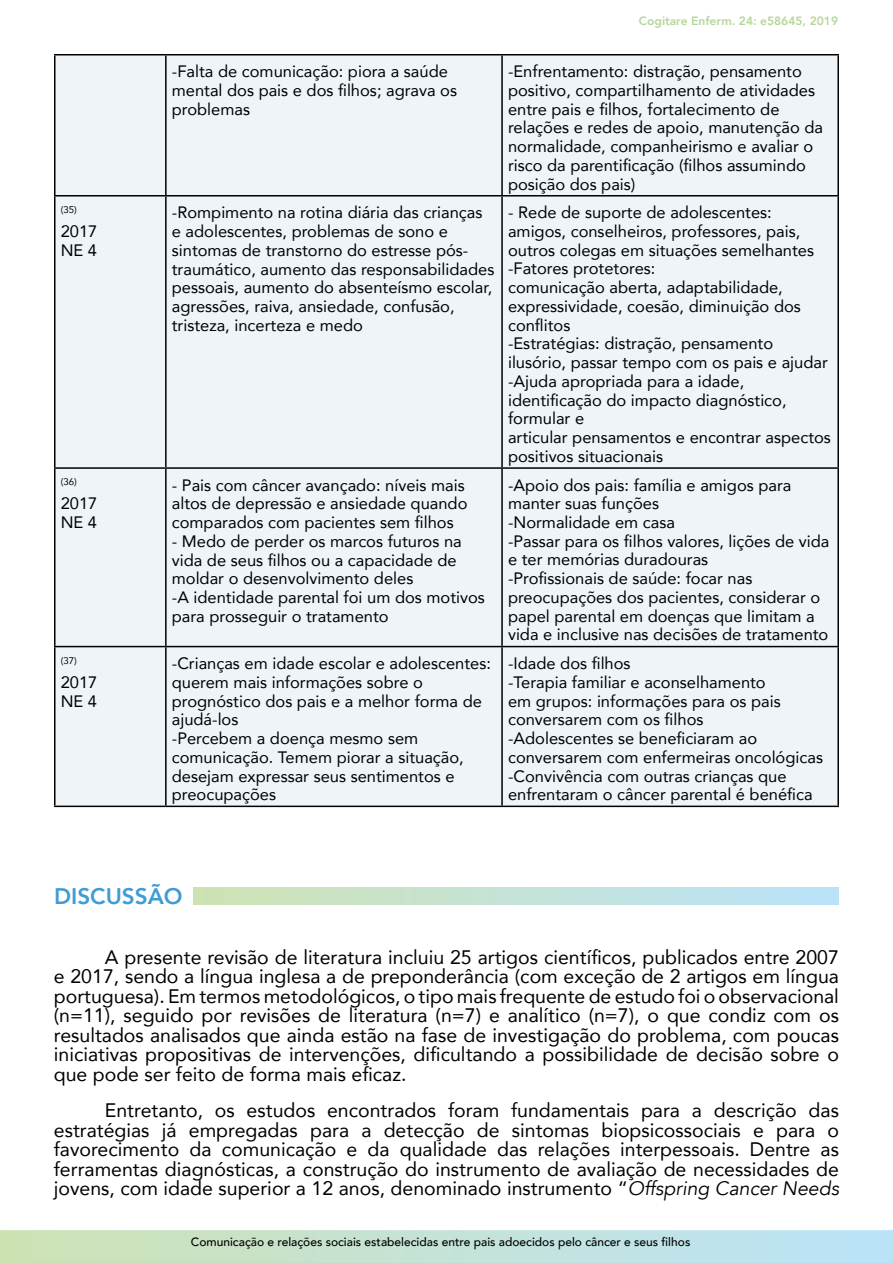
<style>
.page{position:relative;width:893px;height:1263px;background:#fff}
.page>*{position:absolute;margin:0;border:0;box-sizing:border-box;transform-origin:0 0}
.t1{font:800 22.5px "Avenir";color:#409cd4}
.t2{font:19.5px/19.5px "Avenir";color:#000;text-align:justify}
.t3{font:16.5px/18.8px "Avenir";color:#000}
.t4{font:500 12px "Avenir";color:#000}
.t5{font:800 12px "Avenir";color:#b7d69b}
.t6{font:9.6px "Avenir";color:#000}
.s1{font-style:italic}
</style>
<div class="page">
<svg style="left:0;top:1230px;width:893px;height:33px;background:#c4e2d6"></svg>
<div style="left:56px;top:56px;width:781px;height:750px;background:#eff4f9"></div>
<hr style="left:54px;top:54px;width:112px;height:2px;background:#000">
<hr style="left:54px;top:56px;width:2px;height:139px;background:#000">
<hr style="left:166px;top:54px;width:336px;height:2px;background:#000">
<hr style="left:165px;top:56px;width:2px;height:139px;background:#000">
<hr style="left:502px;top:54px;width:337px;height:2px;background:#000">
<hr style="left:501px;top:56px;width:2px;height:139px;background:#000">
<hr style="left:837px;top:56px;width:2px;height:139px;background:#000">
<hr style="left:54px;top:195px;width:112px;height:2px;background:#000">
<hr style="left:54px;top:197px;width:2px;height:270px;background:#000">
<hr style="left:166px;top:195px;width:336px;height:2px;background:#000">
<hr style="left:165px;top:197px;width:2px;height:270px;background:#000">
<hr style="left:502px;top:195px;width:337px;height:2px;background:#000">
<hr style="left:501px;top:197px;width:2px;height:270px;background:#000">
<hr style="left:837px;top:197px;width:2px;height:270px;background:#000">
<hr style="left:54px;top:467px;width:112px;height:2px;background:#000">
<hr style="left:54px;top:469px;width:2px;height:177px;background:#000">
<hr style="left:166px;top:467px;width:336px;height:2px;background:#000">
<hr style="left:165px;top:469px;width:2px;height:177px;background:#000">
<hr style="left:502px;top:467px;width:337px;height:2px;background:#000">
<hr style="left:501px;top:469px;width:2px;height:177px;background:#000">
<hr style="left:837px;top:469px;width:2px;height:177px;background:#000">
<hr style="left:54px;top:646px;width:112px;height:1px;background:#000">
<hr style="left:54px;top:647px;width:2px;height:159px;background:#000">
<hr style="left:166px;top:646px;width:336px;height:1px;background:#000">
<hr style="left:165px;top:647px;width:2px;height:159px;background:#000">
<hr style="left:502px;top:646px;width:337px;height:1px;background:#000">
<hr style="left:501px;top:647px;width:2px;height:159px;background:#000">
<hr style="left:837px;top:647px;width:2px;height:159px;background:#000">
<hr style="left:54px;top:806px;width:112px;height:1px;background:#000">
<hr style="left:166px;top:806px;width:336px;height:1px;background:#000">
<hr style="left:502px;top:806px;width:337px;height:1px;background:#000">
<div style="left:193px;top:887px;width:646px;height:17px;background:linear-gradient(to right,#cee2b2,#bae3fb)"></div>
<p class="t5" style="left:639px;top:12px;width:201px">Cogitare Enferm. 24: e58645, 2019</p>
<p class="t3" style="left:172px;top:62px;width:287px">-Falta de comunicação: piora a saúde mental dos pais e dos filhos; agrava os problemas</p>
<p class="t3" style="left:508px;top:62px;width:316px">-Enfrentamento: distração, pensamento positivo, compartilhamento de atividades entre pais e filhos, fortalecimento de relações e redes de apoio, manutenção da normalidade, companheirismo e avaliar o risco da parentificação (filhos assumindo posição dos pais)</p>
<p class="t6" style="left:61px;top:202px;width:18px">(35)</p>
<p class="t3" style="left:61px;top:221px;width:38px">2017<br>NE 4</p>
<p class="t3" style="left:172px;top:203px;width:324px">-Rompimento na rotina diária das crianças e adolescentes, problemas de sono e sintomas de transtorno do estresse pós&shy;traumático, aumento das responsabilidades pessoais, aumento do absenteísmo escolar, agressões, raiva, ansiedade, confusão, tristeza, incerteza e medo</p>
<p class="t3" style="left:508px;top:203px;width:324px">- Rede de suporte de adolescentes: amigos, conselheiros, professores, pais, outros colegas em situações semelhantes -Fatores protetores:<br>comunicação aberta, adaptabilidade, expressividade, coesão, diminuição dos conflitos<br>-Estratégias: distração, pensamento ilusório, passar tempo com os pais e ajudar -Ajuda apropriada para a idade, identificação do impacto diagnóstico, formular e<br>articular pensamentos e encontrar aspectos positivos situacionais</p>
<p class="t6" style="left:61px;top:474px;width:18px">(36)</p>
<p class="t3" style="left:61px;top:494px;width:38px">2017<br>NE 4</p>
<p class="t3" style="left:172px;top:475px;width:297px">- Pais com câncer avançado: níveis mais altos de depressão e ansiedade quando comparados com pacientes sem filhos</p>
<p class="t3" style="left:172px;top:531px;width:315px">- Medo de perder os marcos futuros na vida de seus filhos ou a capacidade de moldar o desenvolvimento deles<br>-A identidade parental foi um dos motivos para prosseguir o tratamento</p>
<p class="t3" style="left:508px;top:475px;width:323px">-Apoio dos pais: família e amigos para manter suas funções<br>-Normalidade em casa<br>-Passar para os filhos valores, lições de vida e ter memórias duradouras<br>-Profissionais de saúde: focar nas preocupações dos pacientes, considerar o papel parental em doenças que limitam a vida e inclusive nas decisões de tratamento</p>
<p class="t6" style="left:61px;top:652px;width:18px">(37)</p>
<p class="t3" style="left:61px;top:672px;width:38px">2017<br>NE 4</p>
<p class="t3" style="left:172px;top:653px;width:321px">-Crianças em idade escolar e adolescentes: querem mais informações sobre o prognóstico dos pais e a melhor forma de ajudá-los<br>-Percebem a doença mesmo sem comunicação. Temem piorar a situação, desejam expressar seus sentimentos e preocupações</p>
<p class="t3" style="left:508px;top:653px;width:316px">-Idade dos filhos<br>-Terapia familiar e aconselhamento<br>em grupos: informações para os pais conversarem com os filhos<br>-Adolescentes se beneficiaram ao conversarem com enfermeiras oncológicas -Convivência com outras crianças que enfrentaram o câncer parental é benéfica</p>
<h1 class="t1" style="left:54px;top:878px;width:130px">DISCUSSÃO</h1>
<p class="t2" style="left:54px;top:946px;width:787px;text-indent:51px">A presente revisão de literatura incluiu 25 artigos científicos, publicados entre 2007 e 2017, sendo a língua inglesa a de preponderância (com exceção de 2 artigos em língua portuguesa). Em termos metodológicos, o tipo mais frequente de estudo foi o observacional (n=11), seguido por revisões de literatura (n=7) e analítico (n=7), o que condiz com os resultados analisados que ainda estão na fase de investigação do problema, com poucas iniciativas propositivas de intervenções, dificultando a possibilidade de decisão sobre o que pode ser feito de forma mais eficaz.</p>
<p class="t2" style="left:54px;top:1100px;width:787px;text-indent:51px">Entretanto, os estudos encontrados foram fundamentais para a descrição das estratégias já empregadas para a detecção de sintomas biopsicossociais e para o favorecimento da comunicação e da qualidade das relações interpessoais. Dentre as ferramentas diagnósticas, a construção do instrumento de avaliação de necessidades de jovens, com idade superior a 12 anos, denominado instrumento “<span class="s1">Offspring Cancer Needs</span></p>
<p class="t4" style="left:191px;top:1232px;width:501px">Comunicação e relações sociais estabelecidas entre pais adoecidos pelo câncer e seus filhos</p>
</div>
